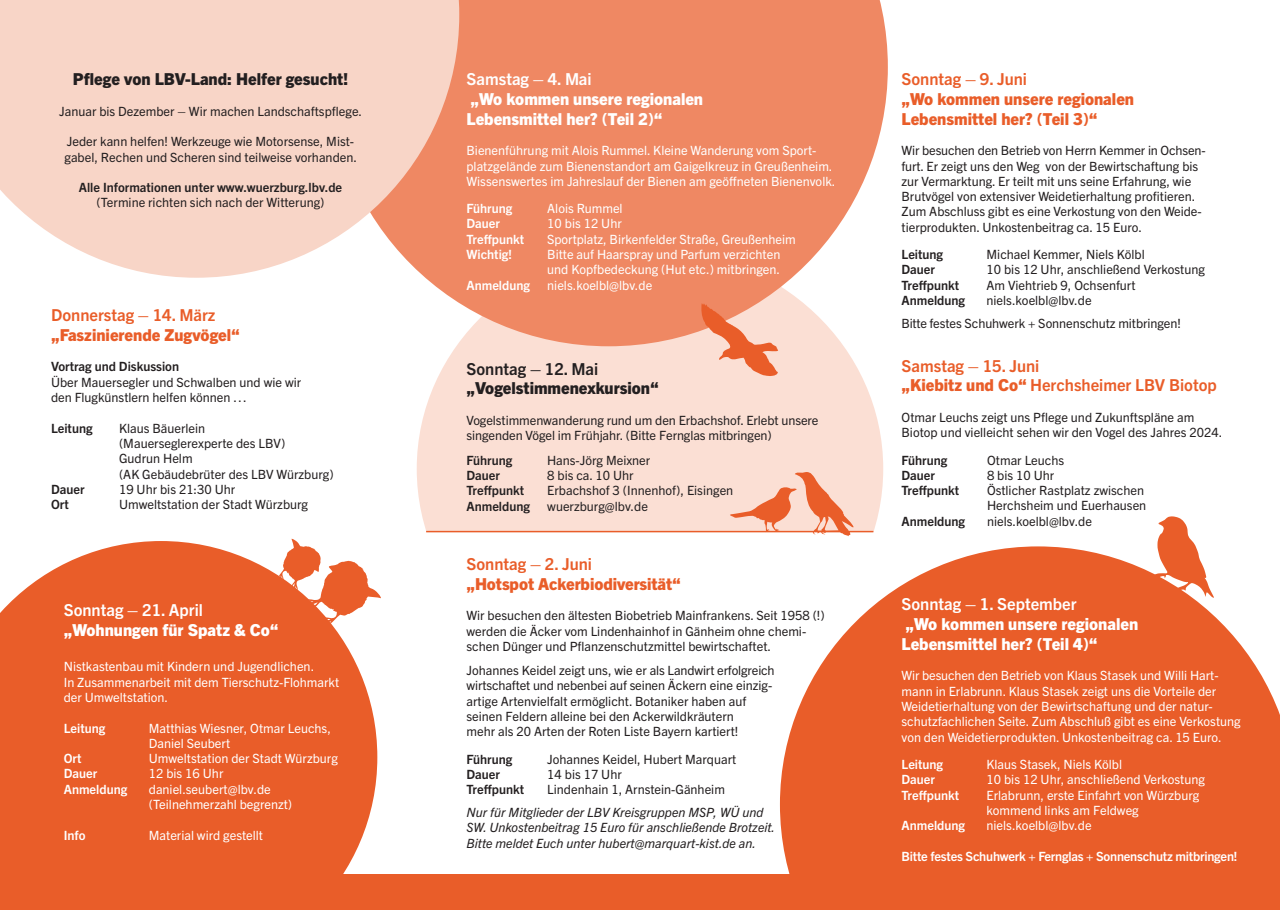
<style>
.page{position:relative;width:1280px;height:910px;background:#fff}
.page>*{position:absolute;margin:0;border:0;box-sizing:border-box;transform-origin:0 0}
.t1{font:800 16.5px/19.8px "Trade Gothic Next LT Pro";color:#fff}
.t2{font:800 16.5px/19.8px "Trade Gothic Next LT Pro";color:#e95d29}
.t3{font:700 16.5px/19.8px "Trade Gothic Next LT Pro";color:#e95d29}
.t4{font:800 16.5px "Trade Gothic Next LT Pro";color:#231f20}
.t5{font:700 16.5px "Trade Gothic Next LT Pro";color:#fff}
.t6{font:700 16.5px "Trade Gothic Next LT Pro";color:#231f20}
.t7{font:12.75px/15.3px "Trade Gothic Next LT Pro";color:#231f20}
.t8{font:12.75px/15.3px "Trade Gothic Next LT Pro";color:#fff}
.t9{font:700 12.75px "Trade Gothic Next LT Pro";color:#231f20}
.t10{font:700 12.75px "Trade Gothic Next LT Pro";color:#fff}
.t11{font:italic 12.75px/15.3px "Trade Gothic Next LT Pro";color:#231f20}
.s1{font-weight:800}
</style>
<div class="page">
<div style="left:417px;top:249px;width:466px;height:440px;background:#fbdfd4;border-radius:50%"></div>
<svg style="left:425px;top:0;width:463px;height:346px;background:#f09574"></svg>
<div style="left:434px;top:874px;width:846px;height:36px;background:#e95d29"></div>
<div style="left:0;top:874px;width:434px;height:36px;background:#e95d29"></div>
<svg style="left:0;top:0;width:459px;height:278px;background:#f7d2c4"></svg>
<div style="left:0;top:541px;width:377px;height:333px;background:#e95d29"></div>
<div style="left:426px;top:532px;width:457px;height:200px;background:#fff"></div>
<hr style="left:426px;top:531px;width:447px;height:1px;background:#e95d29">
<svg style="left:780px;top:546px;width:500px;height:328px;background:#ec7346"></svg>
<svg style="left:1151px;top:516px;width:63px;height:82px"></svg>
<svg style="left:277px;top:539px;width:104px;height:88px"></svg>
<svg style="left:701px;top:303px;width:77px;height:73px"></svg>
<svg style="left:730px;top:472px;width:124px;height:64px"></svg>
<p class="t4" style="left:73px;top:68px;width:277px">Pflege von LBV-Land: Helfer gesucht!</p>
<p class="t7" style="left:59px;top:103px;width:304px">Januar bis Dezember – Wir machen Landschaftspflege.</p>
<p class="t7" style="left:64px;top:133px;width:294px">Jeder kann helfen! Werkzeuge wie Motorsense, Mist&shy;gabel, Rechen und Scheren sind teilweise vorhanden.</p>
<p class="t9" style="left:79px;top:179px;width:265px">Alle Informationen unter www.wuerzburg.lbv.de</p>
<p class="t7" style="left:97px;top:194px;width:229px">(Termine richten sich nach der Witterung)</p>
<p class="t3" style="left:51px;top:304px;width:166px">Donnerstag – 14. März</p>
<p class="t2" style="left:51px;top:324px;width:190px">„Faszinierende Zugvögel“</p>
<p class="t9" style="left:51px;top:358px;width:130px">Vortrag und Diskussion</p>
<p class="t7" style="left:51px;top:374px;width:252px">Über Mauersegler und Schwalben und wie wir den Flugkünstlern helfen können …</p>
<p class="t9" style="left:51px;top:419px;width:43px">Leitung</p>
<p class="t7" style="left:119px;top:419px;width:216px">Klaus Bäuerlein<br>(Mauerseglerexperte des LBV)<br>Gudrun Helm<br>(AK Gebäudebrüter des LBV Würzburg)</p>
<p class="t9" style="left:51px;top:480px;width:35px">Dauer</p>
<p class="t7" style="left:119px;top:481px;width:118px">19 Uhr bis 21:30 Uhr</p>
<p class="t9" style="left:51px;top:496px;width:19px">Ort</p>
<p class="t7" style="left:119px;top:496px;width:191px">Umweltstation der Stadt Würzburg</p>
<p class="t5" style="left:64px;top:599px;width:141px">Sonntag – 21. April</p>
<p class="t1" style="left:64px;top:619px;width:216px">„Wohnungen für Spatz &amp; Co“</p>
<p class="t8" style="left:64px;top:658px;width:277px">Nistkastenbau mit Kindern und Jugendlichen.<br>In Zusammenarbeit mit dem Tierschutz-Flohmarkt der Umweltstation.</p>
<p class="t10" style="left:64px;top:719px;width:43px">Leitung</p>
<p class="t8" style="left:149px;top:719px;width:184px">Matthias Wiesner, Otmar Leuchs,<br>Daniel Seubert</p>
<p class="t10" style="left:64px;top:750px;width:19px">Ort</p>
<p class="t8" style="left:149px;top:750px;width:191px">Umweltstation der Stadt Würzburg</p>
<p class="t10" style="left:64px;top:765px;width:35px">Dauer</p>
<p class="t8" style="left:149px;top:765px;width:76px">12 bis 16 Uhr</p>
<p class="t10" style="left:64px;top:780px;width:65px">Anmeldung</p>
<p class="t8" style="left:149px;top:781px;width:145px">daniel.seubert@lbv.de (Teilnehmerzahl begrenzt)</p>
<p class="t10" style="left:64px;top:826px;width:23px">Info</p>
<p class="t8" style="left:149px;top:826px;width:116px">Material wird gestellt</p>
<p class="t5" style="left:466px;top:68px;width:127px">Samstag – 4. Mai</p>
<p class="t1" style="left:466px;top:88px;width:238px">„Wo kommen unsere regionalen<br>Lebensmittel her? (Teil 2)“</p>
<p class="t8" style="left:466px;top:142px;width:370px">Bienenführung mit Alois Rummel. Kleine Wanderung vom Sport&shy;platzgelände zum Bienenstandort am Gaigelkreuz in Greußenheim.<br>Wissenswertes im Jahreslauf der Bienen am geöffneten Bienenvolk.</p>
<p class="t10" style="left:466px;top:200px;width:47px">Führung</p>
<p class="t8" style="left:547px;top:200px;width:77px">Alois Rummel</p>
<p class="t10" style="left:466px;top:215px;width:35px">Dauer</p>
<p class="t8" style="left:547px;top:215px;width:76px">10 bis 12 Uhr</p>
<p class="t10" style="left:466px;top:230px;width:59px">Treffpunkt</p>
<p class="t8" style="left:547px;top:231px;width:250px">Sportplatz, Birkenfelder Straße, Greußenheim</p>
<p class="t10" style="left:466px;top:246px;width:47px">Wichtig!</p>
<p class="t8" style="left:547px;top:246px;width:235px">Bitte auf Haarspray und Parfum verzichten und Kopfbedeckung (Hut etc.) mitbringen.</p>
<p class="t10" style="left:466px;top:276px;width:65px">Anmeldung</p>
<p class="t8" style="left:547px;top:277px;width:107px">niels.koelbl@lbv.de</p>
<p class="t6" style="left:466px;top:357px;width:133px">Sonntag – 12. Mai</p>
<p class="t4" style="left:466px;top:377px;width:194px">„Vogelstimmenexkursion“</p>
<p class="t7" style="left:466px;top:412px;width:354px">Vogelstimmenwanderung rund um den Erbachshof. Erlebt unsere singenden Vögel im Frühjahr. (Bitte Fernglas mitbringen)</p>
<p class="t9" style="left:466px;top:451px;width:47px">Führung</p>
<p class="t7" style="left:547px;top:451px;width:105px">Hans-Jörg Meixner</p>
<p class="t9" style="left:466px;top:466px;width:35px">Dauer</p>
<p class="t7" style="left:547px;top:467px;width:88px">8 bis ca. 10 Uhr</p>
<p class="t9" style="left:466px;top:482px;width:59px">Treffpunkt</p>
<p class="t7" style="left:547px;top:482px;width:187px">Erbachshof 3 (Innenhof), Eisingen</p>
<p class="t9" style="left:466px;top:497px;width:65px">Anmeldung</p>
<p class="t7" style="left:547px;top:497px;width:102px">wuerzburg@lbv.de</p>
<p class="t3" style="left:466px;top:553px;width:127px">Sonntag – 2. Juni</p>
<p class="t2" style="left:466px;top:573px;width:216px">„Hotspot Ackerbiodiversität“</p>
<p class="t7" style="left:466px;top:607px;width:360px">Wir besuchen den ältesten Biobetrieb Mainfrankens. Seit 1958 (!) werden die Äcker vom Lindenhainhof in Gänheim ohne chemi&shy;schen Dünger und Pflanzenschutzmittel bewirtschaftet.</p>
<p class="t7" style="left:466px;top:662px;width:310px">Johannes Keidel zeigt uns, wie er als Landwirt erfolgreich wirtschaftet und nebenbei auf seinen Äckern eine einzig&shy;artige Artenvielfalt ermöglicht. Botaniker haben auf seinen Feldern alleine bei den Ackerwildkräutern<br>mehr als 20 Arten der Roten Liste Bayern kartiert!</p>
<p class="t9" style="left:466px;top:750px;width:47px">Führung</p>
<p class="t7" style="left:547px;top:750px;width:191px">Johannes Keidel, Hubert Marquart</p>
<p class="t9" style="left:466px;top:765px;width:35px">Dauer</p>
<p class="t7" style="left:547px;top:766px;width:76px">14 bis 17 Uhr</p>
<p class="t9" style="left:466px;top:781px;width:59px">Treffpunkt</p>
<p class="t7" style="left:547px;top:781px;width:179px">Lindenhain 1, Arnstein-Gänheim</p>
<p class="t11" style="left:466px;top:804px;width:310px">Nur für Mitglieder der LBV Kreisgruppen MSP, WÜ und<br>SW. Unkostenbeitrag 15 Euro für anschließende Brotzeit.<br>Bitte meldet Euch unter hubert@marquart-kist.de an.</p>
<p class="t3" style="left:901px;top:68px;width:127px">Sonntag – 9. Juni</p>
<p class="t2" style="left:901px;top:88px;width:234px">„Wo kommen unsere regionalen<br>Lebensmittel her? (Teil 3)“</p>
<p class="t7" style="left:901px;top:142px;width:306px">Wir besuchen den Betrieb von Herrn Kemmer in Ochsen&shy;furt. Er zeigt uns den Weg von der Bewirtschaftung bis zur Vermarktung. Er teilt mit uns seine Erfahrung, wie Brutvögel von extensiver Weidetierhaltung profitieren.<br>Zum Abschluss gibt es eine Verkostung von den Weide&shy;tierprodukten. Unkostenbeitrag ca. 15 Euro.</p>
<p class="t9" style="left:901px;top:246px;width:43px">Leitung</p>
<p class="t7" style="left:986px;top:246px;width:160px">Michael Kemmer, Niels Kölbl</p>
<p class="t9" style="left:901px;top:261px;width:35px">Dauer</p>
<p class="t7" style="left:986px;top:261px;width:220px">10 bis 12 Uhr, anschließend Verkostung</p>
<p class="t9" style="left:901px;top:276px;width:59px">Treffpunkt</p>
<p class="t7" style="left:986px;top:277px;width:151px">Am Viehtrieb 9, Ochsenfurt</p>
<p class="t9" style="left:901px;top:291px;width:65px">Anmeldung</p>
<p class="t7" style="left:901px;top:288px;width:281px;line-height:22.8px;text-align:center">niels.koelbl@lbv.de<br>Bitte festes Schuhwerk + Sonnenschutz mitbringen!</p>
<p class="t3" style="left:901px;top:355px;width:317px">Samstag – 15. Juni<br><span class="s1">„Kiebitz und Co“</span> Herchsheimer LBV Biotop</p>
<p class="t7" style="left:901px;top:409px;width:322px">Otmar Leuchs zeigt uns Pflege und Zukunftspläne am<br>Biotop und vielleicht sehen wir den Vogel des Jahres 2024.</p>
<p class="t9" style="left:901px;top:451px;width:47px">Führung</p>
<p class="t7" style="left:987px;top:451px;width:79px">Otmar Leuchs</p>
<p class="t9" style="left:901px;top:466px;width:35px">Dauer</p>
<p class="t7" style="left:987px;top:467px;width:69px">8 bis 10 Uhr</p>
<p class="t9" style="left:901px;top:482px;width:59px">Treffpunkt</p>
<p class="t7" style="left:987px;top:482px;width:161px">Östlicher Rastplatz zwischen<br>Herchsheim und Euerhausen</p>
<p class="t9" style="left:901px;top:512px;width:65px">Anmeldung</p>
<p class="t7" style="left:987px;top:513px;width:107px">niels.koelbl@lbv.de</p>
<p class="t5" style="left:901px;top:593px;width:177px">Sonntag – 1. September</p>
<p class="t1" style="left:901px;top:613px;width:238px">„Wo kommen unsere regionalen<br>Lebensmittel her? (Teil 4)“</p>
<p class="t8" style="left:901px;top:667px;width:341px">Wir besuchen den Betrieb von Klaus Stasek und Willi Hart&shy;mann in Erlabrunn. Klaus Stasek zeigt uns die Vorteile der Weidetierhaltung von der Bewirtschaftung und der natur&shy;schutzfachlichen Seite. Zum Abschluß gibt es eine Verkostung von den Weidetierprodukten. Unkostenbeitrag ca. 15 Euro.</p>
<p class="t10" style="left:901px;top:755px;width:43px">Leitung</p>
<p class="t8" style="left:986px;top:756px;width:137px">Klaus Stasek, Niels Kölbl</p>
<p class="t10" style="left:901px;top:771px;width:35px">Dauer</p>
<p class="t8" style="left:986px;top:771px;width:220px">10 bis 12 Uhr, anschließend Verkostung</p>
<p class="t10" style="left:901px;top:786px;width:59px">Treffpunkt</p>
<p class="t8" style="left:986px;top:786px;width:214px">Erlabrunn, erste Einfahrt von Würzburg kommend links am Feldweg</p>
<p class="t10" style="left:901px;top:817px;width:65px">Anmeldung</p>
<p class="t8" style="left:986px;top:817px;width:107px">niels.koelbl@lbv.de</p>
<p class="t10" style="left:901px;top:847px;width:337px">Bitte festes Schuhwerk + Fernglas + Sonnenschutz mitbringen!</p>
</div>
